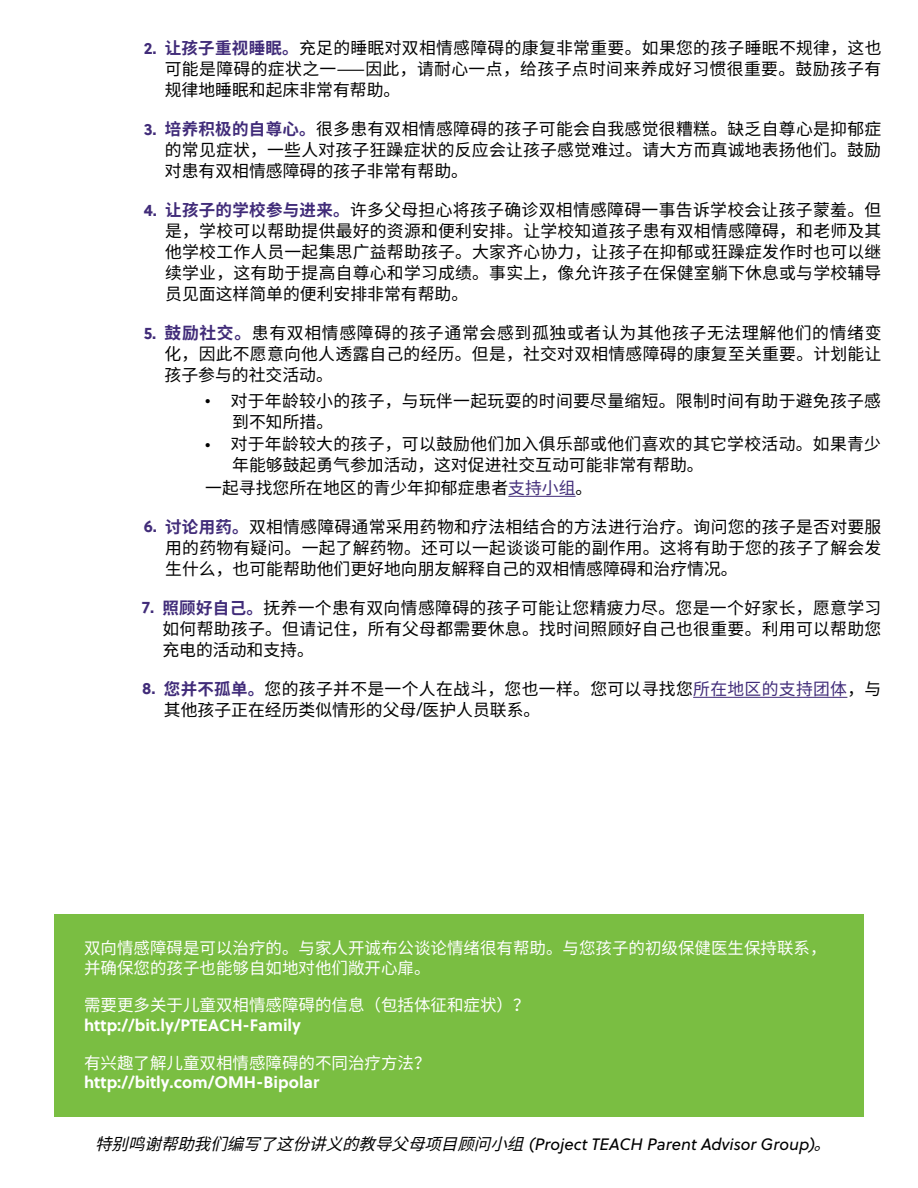
<style>
.page{position:relative;width:918px;height:1188px;background:#fff}
.page>*{position:absolute;margin:0;border:0;box-sizing:border-box;transform-origin:0 0}
.t1{font:16.8px/21px "Source Han Sans CN";letter-spacing:.015em;color:#000;text-align:justify}
.t2{font:16.5px/19.8px "Source Han Sans CN";color:#fff}
.t3{font:italic 16.5px "Soleil";color:#000}
.t4{font:700 16.5px "Soleil";color:#fff}
.s1{font-family:"Soleil";font-weight:700;font-size:16.5px;color:#412c79}
.s2{font-weight:700;font-size:16.5px;color:#412c79}
.s3{font-weight:700;color:#412c79}
.s4{font-family:"Soleil"}
.s5{color:#412c79}
.s6{font-family:"Source Han Sans CN"}
</style>
<div class="page">
<div style="left:54px;top:914px;width:810px;height:203px;background:#7abe42"></div>
<hr style="left:508px;top:496px;width:68px;height:1px;background:#412c79">
<hr style="left:693px;top:697px;width:154px;height:1px;background:#412c79">
<p class="t1" style="left:165px;top:38px;width:718px;text-indent:-21px"><span class="s1">2.</span> <span class="s2">让孩子重视睡眠。</span>充足的睡眠对双相情感障碍的康复非常重要。如果您的孩子睡眠不规律，这也可能是障碍的症状之一——因此，请耐心一点，给孩子点时间来养成好习惯很重要。鼓励孩子有规律地睡眠和起床非常有帮助。</p>
<p class="t1" style="left:165px;top:119px;width:718px;text-indent:-21px"><span class="s1">3.</span> <span class="s2">培养积极的自尊心。</span>很多患有双相情感障碍的孩子可能会自我感觉很糟糕。缺乏自尊心是抑郁症的常见症状，一些人对孩子狂躁症状的反应会让孩子感觉难过。请大方而真诚地表扬他们。鼓励对患有双相情感障碍的孩子非常有帮助。</p>
<p class="t1" style="left:165px;top:200px;width:718px;text-indent:-22px"><span class="s1">4.</span> <span class="s2">让孩子的学校参与进来。</span>许多父母担心将孩子确诊双相情感障碍一事告诉学校会让孩子蒙羞。但是，学校可以帮助提供最好的资源和便利安排。让学校知道孩子患有双相情感障碍，和老师及其他学校工作人员一起集思广益帮助孩子。大家齐心协力，让孩子在抑郁或狂躁症发作时也可以继续学业，这有助于提高自尊心和学习成绩。事实上，像允许孩子在保健室躺下休息或与学校辅导员见面这样简单的便利安排非常有帮助。</p>
<p class="t1" style="left:165px;top:323px;width:718px;text-indent:-21px"><span class="s1">5.</span> <span class="s3">鼓励社交。</span>患有双相情感障碍的孩子通常会感到孤独或者认为其他孩子无法理解他们的情绪变化，因此不愿意向他人透露自己的经历。但是，社交对双相情感障碍的康复至关重要。计划能让孩子参与的社交活动。</p>
<p class="t1" style="left:232px;top:390px;width:650px;text-indent:-27px"><span class="s4">•</span> 对于年龄较小的孩子，与玩伴一起玩耍的时间要尽量缩短。限制时间有助于避免孩子感到不知所措。</p>
<p class="t1" style="left:232px;top:434px;width:650px;text-indent:-27px"><span class="s4">•</span> 对于年龄较大的孩子，可以鼓励他们加入俱乐部或他们喜欢的其它学校活动。如果青少年能够鼓起勇气参加活动，这对促进社交互动可能非常有帮助。</p>
<p class="t1" style="left:205px;top:477px;width:389px">一起寻找您所在地区的青少年抑郁症患者<span class="s5">支持小组</span>。</p>
<p class="t1" style="left:165px;top:517px;width:718px;text-indent:-22px"><span class="s1">6.</span> <span class="s2">讨论用药。</span>双相情感障碍通常采用药物和疗法相结合的方法进行治疗。询问您的孩子是否对要服用的药物有疑问。一起了解药物。还可以一起谈谈可能的副作用。这将有助于您的孩子了解会发生什么，也可能帮助他们更好地向朋友解释自己的双相情感障碍和治疗情况。</p>
<p class="t1" style="left:162px;top:598px;width:720px;text-indent:-20px"><span class="s1">7.</span> <span class="s2">照顾好自己。</span>抚养一个患有双向情感障碍的孩子可能让您精疲力尽。您是一个好家长，愿意学习如何帮助孩子。但请记住，所有父母都需要休息。找时间照顾好自己也很重要。利用可以帮助您充电的活动和支持。</p>
<p class="t1" style="left:164px;top:679px;width:719px;text-indent:-22px"><span class="s1">8.</span> <span class="s2">您并不孤单。</span>您的孩子并不是一个人在战斗，您也一样。您可以寻找您<span class="s5">所在地区的支持团体</span>，与其他孩子正在经历类似情形的父母<span class="s4">/</span>医护人员联系。</p>
<p class="t2" style="left:84px;top:938px;width:744px">双向情感障碍是可以治疗的。与家人开诚布公谈论情绪很有帮助。与您孩子的初级保健医生保持联系，并确保您的孩子也能够自如地对他们敞开心扉。</p>
<p class="t2" style="left:84px;top:996px;width:447px">需要更多关于儿童双相情感障碍的信息（包括体征和症状）？</p>
<p class="t4" style="left:84px;top:1012px;width:219px">http://bit.ly/PTEACH-Family</p>
<p class="t2" style="left:84px;top:1053px;width:348px">有兴趣了解儿童双相情感障碍的不同治疗方法？</p>
<p class="t4" style="left:84px;top:1070px;width:237px">http://bitly.com/OMH-Bipolar</p>
<p class="t3" style="left:95px;top:1132px;width:747px"><span class="s6">特别鸣谢帮助我们编写了这份讲义的教导父母项目顾问小组</span> (Project TEACH Parent Advisor Group)<span class="s6">。</span></p>
</div>
